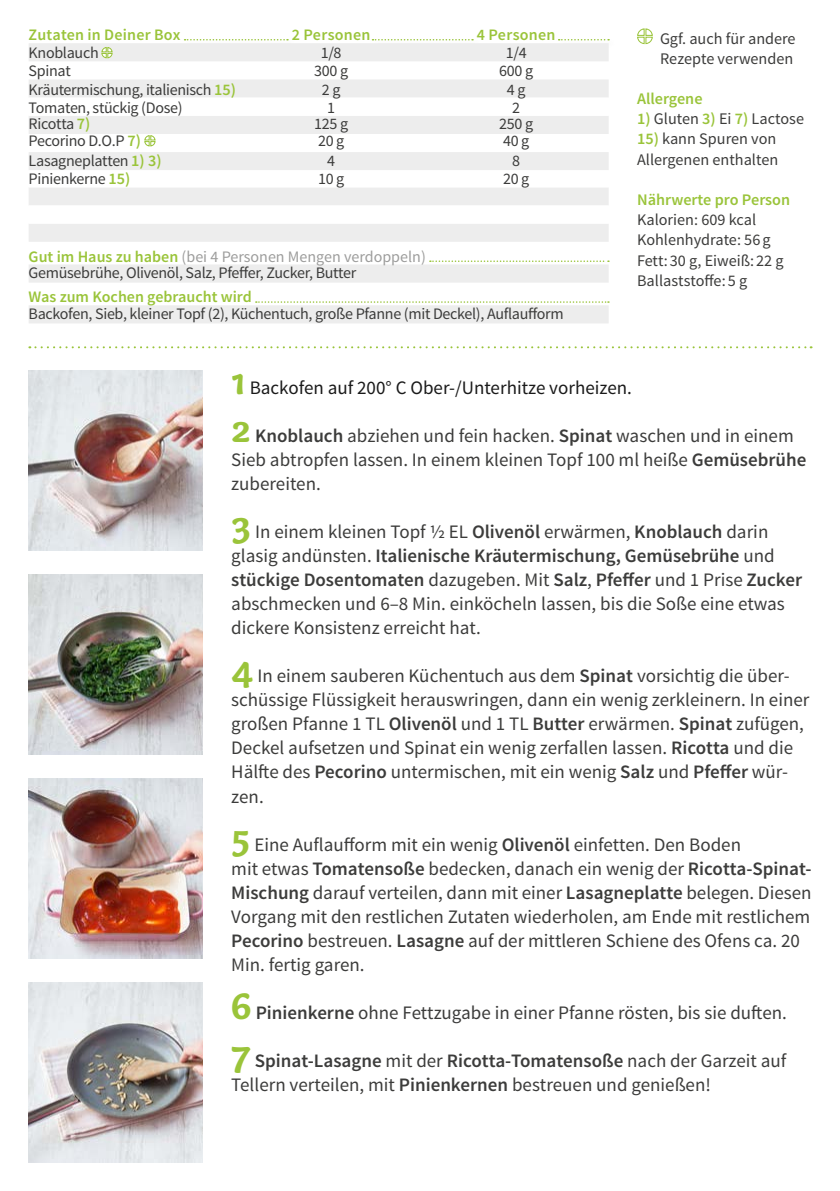
<style>
.page{position:relative;width:840px;height:1191px;background:#fff}
.page>*{position:absolute;margin:0;border:0;box-sizing:border-box;transform-origin:0 0}
.FRONT___BACK_Running{font:19px/24px "Source Sans Pro";color:#3c3c3b}
.FRONT___BACK_Running-2{font:19px "Source Sans Pro";color:#1a1a1a}
.BACK_Text_next_to_ta{font:16.2px/20.2px "Source Sans Pro";color:#3c3c3b}
.BACK_Text_next_to_ta-2{font:600 16.2px "Source Sans Pro";color:#9ac43a}
.t1{font:16px "Source Sans Pro";letter-spacing:-.02em;color:#3c3c3b}
.BACK_Table_Content_C{font:16px "Source Sans Pro";color:#9d9d9c}
.BACK_Table_Header_CE{font:600 16px "Source Sans Pro";letter-spacing:.015em;color:#9ac43a}
.BACK_Table_Content_L{font:600 16px "Source Sans Pro";color:#9ac43a}
.s1{font-weight:600;font-size:16.2px;color:#9ac43a}
.s2{font-weight:600;color:#9ac43a}
.s3{font-family:"Capucine Basic";font-weight:700;font-size:40px;color:#9ac43a}
.s4{font-weight:600}
</style>
<div class="page">
<div style="left:556px;top:38px;width:61px;height:12px;background:#000;opacity:.2"></div>
<svg style="left:558px;top:39px;width:50px;height:1px"></svg>
<div style="left:182px;top:38px;width:114px;height:12px;background:#000;opacity:.2"></div>
<svg style="left:184px;top:39px;width:104px;height:1px"></svg>
<div style="left:370px;top:38px;width:111px;height:12px;background:#000;opacity:.2"></div>
<svg style="left:372px;top:39px;width:101px;height:1px"></svg>
<img style="left:28px;top:982px;width:175px;height:180px">
<img style="left:28px;top:778px;width:175px;height:180px">
<img style="left:28px;top:370px;width:175px;height:180px">
<img style="left:28px;top:574px;width:175px;height:180px">
<svg style="left:29px;top:346px;width:782px;height:2px"></svg>
<svg style="left:637px;top:28px;width:16px;height:17px"></svg>
<svg style="left:29px;top:43px;width:579px;height:280px;fill:#ededed"></svg>
<svg style="left:29px;top:98px;width:579px;height:126px"></svg>
<svg style="left:429px;top:260px;width:179px;height:2px"></svg>
<svg style="left:256px;top:301px;width:352px;height:2px"></svg>
<svg style="left:101px;top:46px;width:12px;height:13px"></svg>
<svg style="left:144px;top:134px;width:12px;height:13px"></svg>
<p class="BACK_Table_Header_CE" style="left:29px;top:25px;width:153px">Zutaten in Deiner Box</p>
<p class="BACK_Table_Header_CE" style="left:292px;top:25px;width:80px">2 Personen</p>
<p class="BACK_Table_Header_CE" style="left:476px;top:25px;width:80px">4 Personen</p>
<p class="t1" style="left:29px;top:43px;width:71px">Knoblauch</p>
<p class="t1" style="left:320px;top:43px;width:22px">1/8</p>
<p class="t1" style="left:505px;top:43px;width:22px">1/4</p>
<p class="t1" style="left:29px;top:61px;width:44px">Spinat</p>
<p class="t1" style="left:314px;top:61px;width:35px">300 g</p>
<p class="t1" style="left:499px;top:61px;width:35px">600 g</p>
<p class="t1" style="left:29px;top:79px;width:209px">Kräutermischung, italienisch <span class="s1">15)</span></p>
<p class="t1" style="left:321px;top:79px;width:20px">2 g</p>
<p class="t1" style="left:506px;top:79px;width:20px">4 g</p>
<p class="t1" style="left:29px;top:97px;width:155px">Tomaten, stückig (Dose)</p>
<p class="t1" style="left:327px;top:97px;width:9px">1</p>
<p class="t1" style="left:512px;top:97px;width:9px">2</p>
<p class="t1" style="left:29px;top:114px;width:63px">Ricotta <span class="s1">7)</span></p>
<p class="t1" style="left:314px;top:114px;width:35px">125 g</p>
<p class="t1" style="left:499px;top:114px;width:35px">250 g</p>
<p class="t1" style="left:29px;top:131px;width:114px">Pecorino D.O.P <span class="s1">7)</span></p>
<p class="t1" style="left:318px;top:131px;width:28px">20 g</p>
<p class="t1" style="left:503px;top:131px;width:28px">40 g</p>
<p class="t1" style="left:29px;top:150px;width:134px">Lasagneplatten <span class="s1">1) 3)</span></p>
<p class="t1" style="left:327px;top:150px;width:9px">4</p>
<p class="t1" style="left:512px;top:150px;width:9px">8</p>
<p class="t1" style="left:29px;top:169px;width:103px">Pinienkerne <span class="s1">15)</span></p>
<p class="t1" style="left:318px;top:168px;width:28px">10 g</p>
<p class="t1" style="left:503px;top:168px;width:28px">20 g</p>
<p class="BACK_Table_Content_C" style="left:29px;top:246px;width:398px"><span class="s2">Gut im Haus zu haben</span> (bei 4 Personen Mengen verdoppeln)</p>
<p class="BACK_Table_Content_L" style="left:29px;top:287px;width:224px">Was zum Kochen gebraucht wird</p>
<p class="t1" style="left:29px;top:263px;width:329px">Gemüsebrühe, Olivenöl, Salz, Pfeffer, Zucker, Butter</p>
<p class="t1" style="left:29px;top:304px;width:536px">Backofen, Sieb, kleiner Topf (2), Küchentuch, große Pfanne (mit Deckel), Auflaufform</p>
<p class="BACK_Text_next_to_ta" style="left:659px;top:29px;width:137px">Ggf. auch für andere<br>Rezepte verwenden</p>
<p class="BACK_Text_next_to_ta-2" style="left:636px;top:88px;width:67px">Allergene</p>
<p class="BACK_Text_next_to_ta" style="left:636px;top:109px;width:168px"><span class="s2">1)</span> Gluten <span class="s2">3)</span> Ei <span class="s2">7)</span> Lactose</p>
<p class="BACK_Text_next_to_ta" style="left:636px;top:129px;width:143px"><span class="s2">15)</span> kann Spuren von<br>Allergenen enthalten</p>
<p class="BACK_Text_next_to_ta-2" style="left:636px;top:189px;width:154px">Nährwerte pro Person</p>
<p class="BACK_Text_next_to_ta" style="left:636px;top:210px;width:120px">Kalorien: 609 kcal</p>
<p class="BACK_Text_next_to_ta" style="left:636px;top:230px;width:148px">Kohlenhydrate: 56g<br>Fett: 30 g, Eiweiß: 22 g</p>
<p class="BACK_Text_next_to_ta" style="left:636px;top:271px;width:111px">Ballaststoffe: 5 g</p>
<p class="FRONT___BACK_Running-2" style="left:231px;top:376px;width:402px"><span class="s3">1</span> Backofen auf 200° C Ober-/Unterhitze vorheizen.</p>
<p class="FRONT___BACK_Running" style="left:231px;top:424px;width:576px"><span class="s3">2</span> <span class="s4">Knoblauch</span> abziehen und fein hacken. <span class="s4">Spinat</span> waschen und in einem<br>Sieb abtropfen lassen. In einem kleinen Topf 100 ml heiße <span class="s4">Gemüsebrühe </span>zubereiten.</p>
<p class="FRONT___BACK_Running" style="left:231px;top:520px;width:572px"><span class="s3">3</span> In einem kleinen Topf ½ EL <span class="s4">Olivenöl</span> erwärmen, <span class="s4">Knoblauch</span> darin glasig andünsten. <span class="s4">Italienische Kräutermischung, Gemüsebrühe</span> und <span class="s4">stückige Dosentomaten</span> dazugeben. Mit <span class="s4">Salz</span>, <span class="s4">Pfeffer</span> und 1 Prise <span class="s4">Zucker </span>abschmecken und 6–8 Min. einköcheln lassen, bis die Soße eine etwas dickere Konsistenz erreicht hat.</p>
<p class="FRONT___BACK_Running" style="left:231px;top:664px;width:579px"><span class="s3">4</span> In einem sauberen Küchentuch aus dem <span class="s4">Spinat</span> vorsichtig die über&shy;schüssige Flüssigkeit herauswringen, dann ein wenig zerkleinern. In einer großen Pfanne 1 TL <span class="s4">Olivenöl</span> und 1 TL <span class="s4">Butter</span> erwärmen. <span class="s4">Spinat</span> zufügen, Deckel aufsetzen und Spinat ein wenig zerfallen lassen. <span class="s4">Ricotta</span> und die Hälfte des <span class="s4">Pecorino</span> untermischen, mit ein wenig <span class="s4">Salz</span> und <span class="s4">Pfeffer</span> wür&shy;zen.</p>
<p class="FRONT___BACK_Running" style="left:231px;top:832px;width:581px"><span class="s3">5</span> Eine Auflaufform mit ein wenig <span class="s4">Olivenöl</span> einfetten. Den Boden<br>mit etwas <span class="s4">Tomatensoße</span> bedecken, danach ein wenig der <span class="s4">Ricotta-Spinat-Mischung</span> darauf verteilen, dann mit einer <span class="s4">Lasagneplatte</span> belegen. Diesen Vorgang mit den restlichen Zutaten wiederholen, am Ende mit restlichem <span class="s4">Pecorino</span> bestreuen. <span class="s4">Lasagne</span> auf der mittleren Schiene des Ofens ca. 20<br>Min. fertig garen.</p>
<p class="FRONT___BACK_Running" style="left:231px;top:1000px;width:557px"><span class="s3">6</span> <span class="s4">Pinienkerne</span> ohne Fettzugabe in einer Pfanne rösten, bis sie duften.</p>
<p class="FRONT___BACK_Running" style="left:231px;top:1048px;width:556px"><span class="s3">7</span> <span class="s4">Spinat-Lasagne</span> mit der <span class="s4">Ricotta-Tomatensoße</span> nach der Garzeit auf<br>Tellern verteilen, mit <span class="s4">Pinienkernen</span> bestreuen und genießen!</p>
</div>
